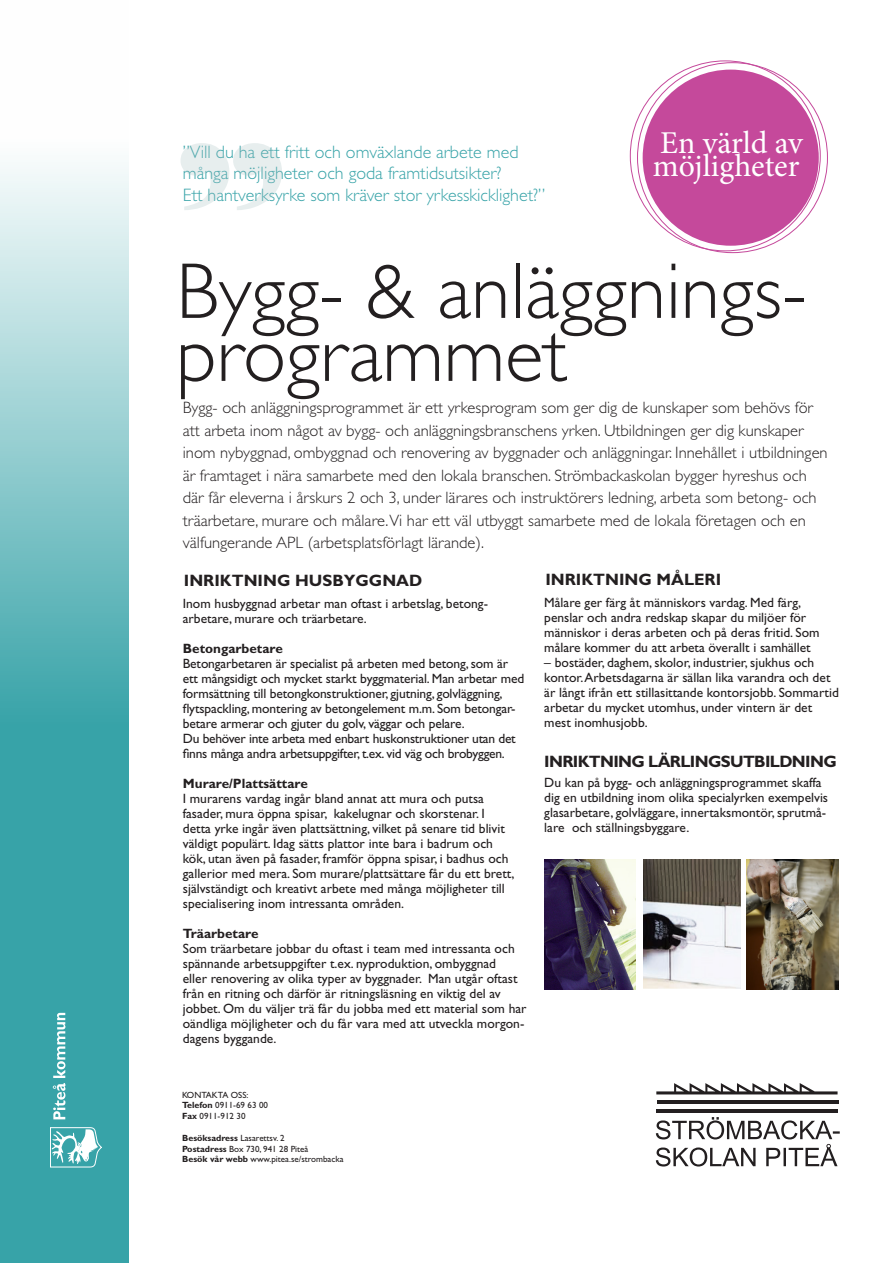
<style>
.page{position:relative;width:893px;height:1263px;background:#fff}
.page>*{position:absolute;margin:0;border:0;box-sizing:border-box;transform-origin:0 0}
.t1{font:300 79.5px "Gill Sans Std";color:#231f20}
.t2{font:31.8px "Minion Pro";color:#fff}
.Teaser__skriv_med_ve{font:300 18px/21.6px "Gill Sans Std";color:#37a3a8}
.Brödtext{font:300 16.5px/22.5px "Gill Sans Std";color:#231f20}
.STORA_rubriker{font:700 16.5px "Gill Sans Std";color:#231f20}
.STORA_rubriker-2{font:700 16.5px "Gill Sans Std";letter-spacing:-.04em;color:#231f20}
.Brödtext-2{font:13.5px/15px "Gill Sans Std";color:#231f20}
.Brödtext-3{font:13.5px/15px "Gill Sans Std";letter-spacing:-.02em;color:#231f20}
.Inriktningar{font:700 13.5px "Gill Sans Std";color:#231f20}
.t3{font:9px "Gill Sans Std";color:#231f20}
.t4{font:700 9px "Gill Sans Std";color:#231f20}
.s1{font-weight:700}
.s2{font-weight:400}
</style>
<div class="page">
<svg style="left:656px;top:1117px;width:184px;height:49px"></svg>
<hr style="left:657px;top:1109px;width:181px;height:3px;background:#231f20">
<hr style="left:657px;top:1100px;width:181px;height:3px;background:#231f20">
<svg style="left:656px;top:1083px;width:181px;height:11px"></svg>
<svg style="left:0;top:165px;width:129px;height:1098px;background:#68b9bd"></svg>
<svg style="left:53px;top:1013px;width:12px;height:106px"></svg>
<svg style="left:50px;top:1127px;width:52px;height:40px"></svg>
<svg style="left:180px;top:143px;width:102px;height:67px"></svg>
<img style="left:746px;top:859px;width:93px;height:131px">
<img style="left:643px;top:859px;width:97px;height:130px">
<img style="left:544px;top:859px;width:91px;height:131px">
<div style="left:638px;top:65px;width:185px;height:185px;background:#c5499b;border-radius:50%"></div>
<div style="left:634px;top:61px;width:194px;height:194px;border:9px solid #fff;border-radius:50%"></div>
<p class="Teaser__skriv_med_ve" style="left:183px;top:141px;width:337px">”Vill du ha ett fritt och omväxlande arbete med många möjligheter och goda framtidsutsikter?</p>
<p class="Teaser__skriv_med_ve" style="left:183px;top:184px;width:364px">Ett hantverksyrke som kräver stor yrkesskicklighet?”</p>
<p class="t2" style="left:660px;top:122px;width:144px">En värld av</p>
<p class="t2" style="left:653px;top:144px;width:148px">möjligheter</p>
<p class="t1" style="left:176px;top:247px;width:632px">Bygg- &amp; anläggnings-</p>
<p class="t1" style="left:176px;top:310px;width:393px">programmet</p>
<p class="Brödtext" style="left:183px;top:396px;width:646px">Bygg- och anläggningsprogrammet är ett yrkesprogram som ger dig de kunskaper som behövs för att arbeta inom något av bygg- och anläggningsbranschens yrken. Utbildningen ger dig kunskaper inom nybyggnad, ombyggnad och renovering av byggnader och anläggningar. Innehållet i utbildningen är framtaget i nära samarbete med den lokala branschen. Strömbackaskolan bygger hyreshus och där får eleverna i årskurs 2 och 3, under lärares och instruktörers ledning, arbeta som betong- och träarbetare, murare och målare.Vi har ett väl utbyggt samarbete med de lokala företagen och en välfungerande APL (arbetsplatsförlagt lärande).</p>
<p class="STORA_rubriker" style="left:184px;top:571px;width:240px">INRIKTNING HUSBYGGNAD</p>
<p class="Brödtext-2" style="left:183px;top:596px;width:307px">Inom husbyggnad arbetar man oftast i arbetslag, betong&shy;arbetare, murare och träarbetare.</p>
<p class="Inriktningar" style="left:183px;top:640px;width:101px">Betongarbetare</p>
<p class="Brödtext-2" style="left:183px;top:656px;width:343px">Betongarbetaren är specialist på arbeten med betong, som är ett mångsidigt och mycket starkt byggmaterial. Man arbetar med formsättning till betongkonstruktioner, gjutning, golvläggning, flytspackling, montering av betongelement m.m. Som betongar&shy;betare armerar och gjuter du golv, väggar och pelare.</p>
<p class="Brödtext-3" style="left:183px;top:731px;width:334px">Du behöver inte arbeta med enbart huskonstruktioner utan det finns många andra arbetsuppgifter, t.ex. vid väg och brobyggen.</p>
<p class="Inriktningar" style="left:183px;top:775px;width:126px">Murare/Plattsättare</p>
<p class="Brödtext-2" style="left:183px;top:791px;width:333px">I murarens vardag ingår bland annat att mura och putsa fasader, mura öppna spisar, kakelugnar och skorstenar. I detta yrke ingår även plattsättning, vilket på senare tid blivit väldigt populärt. Idag sätts plattor inte bara i badrum och kök, utan även på fasader, framför öppna spisar, i badhus och gallerior med mera. Som murare/plattsättare får du ett brett, självständigt och kreativt arbete med många möjligheter till specialisering inom intressanta områden.</p>
<p class="Inriktningar" style="left:183px;top:925px;width:77px">Träarbetare</p>
<p class="Brödtext-2" style="left:183px;top:941px;width:345px">Som träarbetare jobbar du oftast i team med intressanta och spännande arbetsuppgifter t.ex. nyproduktion, ombyggnad<br>eller renovering av olika typer av byggnader. Man utgår oftast från en ritning och därför är ritningsläsning en viktig del av jobbet. Om du väljer trä får du jobba med ett material som har oändliga möjligheter och du får vara med att utveckla morgon&shy;dagens byggande.</p>
<p class="STORA_rubriker" style="left:545px;top:570px;width:177px">INRIKTNING MÅLERI</p>
<p class="Brödtext-2" style="left:544px;top:595px;width:277px">Målare ger färg åt människors vardag. Med färg, penslar och andra redskap skapar du miljöer för människor i deras arbeten och på deras fritid. Som målare kommer du att arbeta överallt i samhället</p>
<p class="Brödtext-2" style="left:544px;top:655px;width:296px">– bostäder, daghem, skolor, industrier, sjukhus och kontor. Arbetsdagarna är sällan lika varandra och det är långt ifrån ett stillasittande kontorsjobb. Sommartid arbetar du mycket utomhus, under vintern är det mest inomhusjobb.</p>
<p class="STORA_rubriker-2" style="left:544px;top:752px;width:294px">INRIKTNING LÄRLINGSUTBILDNING</p>
<p class="Brödtext-2" style="left:544px;top:775px;width:285px">Du kan på bygg- och anläggningsprogrammet skaffa dig en utbildning inom olika specialyrken exempelvis glasarbetare, golvläggare, innertaksmontör, sprutmå&shy;lare och ställningsbyggare.</p>
<p class="t3" style="left:182px;top:1089px;width:68px">KONTAKTA OSS:</p>
<p class="t3" style="left:182px;top:1100px;width:87px"><span class="s1">Telefon</span> 0911-69 63 00</p>
<p class="t3" style="left:182px;top:1111px;width:65px"><span class="s1">Fax</span> 0911-912 30</p>
<p class="t4" style="left:182px;top:1132px;width:104px">Besöksadress <span class="s2">Lasarettsv. 2</span></p>
<p class="t3" style="left:182px;top:1143px;width:128px"><span class="s1">Postadress</span> Box 730, 941 28 Piteå</p>
<p class="t3" style="left:182px;top:1154px;width:163px"><span class="s1">Besök vår webb</span> www.pitea.se/strombacka</p>
</div>
